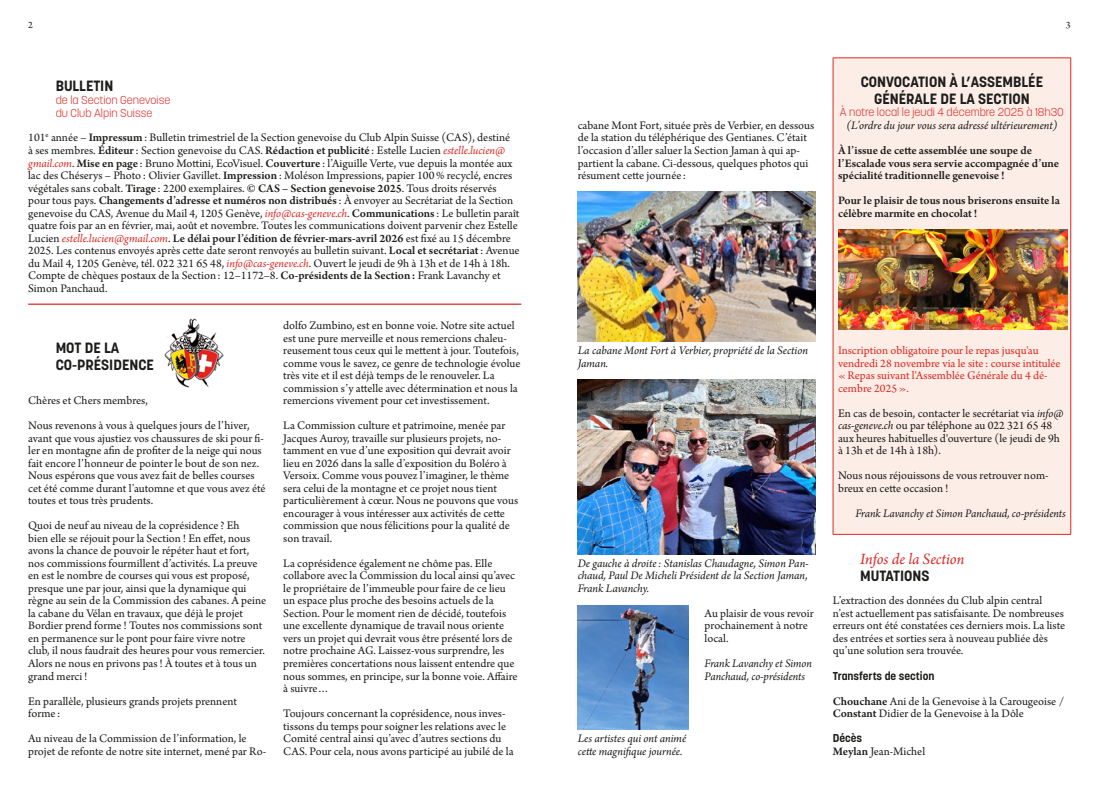
<style>
.page{position:relative;width:1099px;height:798px;background:#fff}
.page>*{position:absolute;margin:0;border:0;box-sizing:border-box;transform-origin:0 0}
.Signature{font:italic 16.5px "Arno Pro";letter-spacing:-.005em;color:#dc2a24}
.TITRE_GRAS{font:700 14.75px/17px "Korolev";color:#1d1d1b;text-align:center}
.TEXTE_COURANT{font:12.12px/12.5px "Arno Pro";color:#1d1d1b}
.TEXTE_COURANT-2{font:italic 12.12px/12.5px "Arno Pro";letter-spacing:-.005em;color:#1d1d1b}
.TEXTE_COURANT-3{font:600 12.12px/12.5px "Arno Pro";letter-spacing:-.005em;color:#1d1d1b}
.TEXTE_COURANT-4{font:12.12px/12.5px "Arno Pro";color:#dc2a24}
.Signature-2{font:italic 12.12px/12.5px "Arno Pro";letter-spacing:-.005em;color:#1d1d1b}
.TITRE_FIN_Rouge{font:300 11.38px "Korolev";color:#dc2a24}
.SURTITRE{font:700 11.38px "Korolev";color:#1d1d1b}
.TEXTE_COURANT-5{font:700 11.38px "Korolev";color:#1d1d1b}
.t1{font:10.25px "Arno Pro";color:#1d1d1b}
.s1{font-weight:600}
.s2{font-style:italic;color:#dc2a24}
.s3{font-style:italic}
</style>
<div class="page">
<hr style="left:28px;top:303px;width:493px;height:2px;background:#dc2a24">
<img style="left:165px;top:319px;width:59px;height:68px">
<img style="left:577px;top:191px;width:238px;height:150px">
<img style="left:577px;top:379px;width:238px;height:175px">
<img style="left:577px;top:605px;width:111px;height:124px">
<div style="left:833px;top:58px;width:237px;height:476px;background:#fcede7"></div>
<hr style="left:832px;top:57px;width:239px;height:1px;background:#dc2a24">
<hr style="left:832px;top:58px;width:1px;height:476px;background:#dc2a24">
<hr style="left:1070px;top:58px;width:1px;height:476px;background:#dc2a24">
<hr style="left:832px;top:534px;width:239px;height:1px;background:#dc2a24">
<img style="left:838px;top:229px;width:229px;height:100px">
<p class="t1" style="left:28px;top:19px;width:6px">2</p>
<p class="t1" style="left:1065px;top:19px;width:6px">3</p>
<p class="TITRE_GRAS" style="left:56px;top:77px;width:59px">BULLETIN</p>
<p class="TITRE_FIN_Rouge" style="left:56px;top:92px;width:116px">de la Section Genevoise</p>
<p class="TITRE_FIN_Rouge" style="left:56px;top:105px;width:98px">du Club Alpin Suisse</p>
<p class="TEXTE_COURANT" style="left:28px;top:132px;width:493px">101<sup>e</sup> année – <span class="s1">Impressum</span>: Bulletin trimestriel de la Section genevoise du Club Alpin Suisse (CAS), destiné<br>à ses membres. <span class="s1">Éditeur</span>: Section genevoise du CAS. <span class="s1">Rédaction et publicité</span> : Estelle Lucien <span class="s2">estelle.lucien@ gmail.com</span>. <span class="s1">Mise en page</span> : Bruno Mottini, EcoVisuel. <span class="s1">Couverture</span> : l’Aiguille Verte, vue depuis la montée aux lac des Chéserys – Photo : Olivier Gavillet. <span class="s1">Impression</span>: Moléson Impressions, papier 100% recyclé, encres végétales sans cobalt. <span class="s1">Tirage</span> : 2200 exemplaires. <span class="s1">© CAS – Section genevoise 2025</span>. Tous droits réservés pour tous pays. <span class="s1">Changements d’adresse et numéros non distribués</span>: À envoyer au Secrétariat de la Section genevoise du CAS, Avenue du Mail 4, 1205 Genève, <span class="s2">info@cas-geneve.ch</span>. <span class="s1">Communications</span>: Le bulletin paraît quatre fois par an en février, mai, août et novembre. Toutes les communications doivent parvenir chez Estelle Lucien <span class="s2">estelle.lucien@gmail.com</span>. <span class="s1">Le délai pour l’édition de février-mars-avril 2026</span> est fixé au 15 décembre 2025. Les contenus envoyés après cette date seront renvoyés au bulletin suivant. <span class="s1">Local et secrétariat</span>: Avenue du Mail 4, 1205 Genève, tél. 022 321 65 48, <span class="s2">info@cas-geneve.ch</span>. Ouvert le jeudi de 9h à 13h et de 14h à 18h.<br>Compte de chèques postaux de la Section : 12–1172–8. <span class="s1">Co-présidents de la Section:</span> Frank Lavanchy et Simon Panchaud.</p>
<p class="TEXTE_COURANT" style="left:283px;top:320px;width:239px">dolfo Zumbino, est en bonne voie. Notre site actuel est une pure merveille et nous remercions chaleu&shy;reusement tous ceux qui le mettent à jour. Toutefois, comme vous le savez, ce genre de technologie évolue très vite et il est déjà temps de le renouveler. La commission s’y attelle avec détermination et nous la remercions vivement pour cet investissement.</p>
<p class="TEXTE_COURANT" style="left:283px;top:420px;width:236px">La Commission culture et patrimoine, menée par Jacques Auroy, travaille sur plusieurs projets, no&shy;tamment en vue d’une exposition qui devrait avoir lieu en 2026 dans la salle d’exposition du Boléro à Versoix. Comme vous pouvez l’imaginer, le thème sera celui de la montagne et ce projet nous tient particulièrement à cœur. Nous ne pouvons que vous encourager à vous intéresser aux activités de cette commission que nous félicitions pour la qualité de son travail.</p>
<p class="TEXTE_COURANT" style="left:283px;top:557px;width:236px">La coprésidence également ne chôme pas. Elle collabore avec la Commission du local ainsi qu’avec le propriétaire de l’immeuble pour faire de ce lieu un espace plus proche des besoins actuels de la Section. Pour le moment rien de décidé, toutefois une excellente dynamique de travail nous oriente vers un projet qui devrait vous être présenté lors de notre prochaine AG. Laissez-vous surprendre, les premières concertations nous laissent entendre que nous sommes, en principe, sur la bonne voie. Affaire à suivre…</p>
<p class="TEXTE_COURANT" style="left:283px;top:707px;width:232px">Toujours concernant la coprésidence, nous inves&shy;tissons du temps pour soigner les relations avec le Comité central ainsi qu’avec d’autres sections du CAS. Pour cela, nous avons participé au jubilé de la</p>
<p class="TITRE_GRAS" style="left:56px;top:339px;width:65px">MOT DE LA</p>
<p class="TITRE_GRAS" style="left:56px;top:356px;width:100px">CO-PRÉSIDENCE</p>
<p class="TEXTE_COURANT" style="left:28px;top:395px;width:121px">Chères et Chers membres,</p>
<p class="TEXTE_COURANT" style="left:28px;top:420px;width:239px">Nous revenons à vous à quelques jours de l’hiver, avant que vous ajustiez vos chaussures de ski pour fi&shy;ler en montagne afin de profiter de la neige qui nous fait encore l’honneur de pointer le bout de son nez.<br>Nous espérons que vous avez fait de belles courses cet été comme durant l’automne et que vous avez été toutes et tous très prudents.</p>
<p class="TEXTE_COURANT" style="left:28px;top:520px;width:239px">Quoi de neuf au niveau de la coprésidence ? Eh<br>bien elle se réjouit pour la Section! En effet, nous avons la chance de pouvoir le répéter haut et fort, nos commissions fourmillent d’activités. La preuve en est le nombre de courses qui vous est proposé, presque une par jour, ainsi que la dynamique qui règne au sein de la Commission des cabanes. A peine la cabane du Vélan en travaux, que déjà le projet Bordier prend forme ! Toutes nos commissions sont en permanence sur le pont pour faire vivre notre club, il nous faudrait des heures pour vous remercier.<br>Alors ne nous en privons pas! À toutes et à tous un grand merci!</p>
<p class="TEXTE_COURANT" style="left:28px;top:695px;width:210px">En parallèle, plusieurs grands projets prennent forme :</p>
<p class="TEXTE_COURANT" style="left:28px;top:732px;width:239px">Au niveau de la Commission de l’information, le projet de refonte de notre site internet, mené par Ro-</p>
<p class="TEXTE_COURANT" style="left:577px;top:120px;width:238px">cabane Mont Fort, située près de Verbier, en dessous de la station du téléphérique des Gentianes. C’était l’occasion d’aller saluer la Section Jaman à qui ap&shy;partient la cabane. Ci-dessous, quelques photos qui résument cette journée :</p>
<p class="TITRE_GRAS" style="left:860px;top:73px;width:184px">CONVOCATION À L’ASSEMBLÉE<br>GÉNÉRALE DE LA SECTION</p>
<p class="TITRE_FIN_Rouge" style="left:839px;top:105px;width:225px">À notre local le jeudi 4 décembre 2025 à 18h30</p>
<p class="TEXTE_COURANT-2" style="left:846px;top:120px;width:212px">(L’ordre du jour vous sera adressé ultérieurement)</p>
<p class="TEXTE_COURANT-3" style="left:838px;top:145px;width:222px">À l’issue de cette assemblée une soupe de l’Escalade vous sera servie accompagnée d’une spécialité traditionnelle genevoise !</p>
<p class="TEXTE_COURANT-3" style="left:838px;top:195px;width:223px">Pour le plaisir de tous nous briserons ensuite la célèbre marmite en chocolat!</p>
<p class="TEXTE_COURANT-2" style="left:577px;top:345px;width:232px">La cabane Mont Fort à Verbier, propriété de la Section<br>Jaman.</p>
<p class="TEXTE_COURANT-2" style="left:577px;top:557px;width:232px;text-align:justify">De gauche à droite: Stanislas Chaudagne, Simon Pan&shy;chaud, Paul De Micheli Président de la Section Jaman, Frank Lavanchy.</p>
<p class="TEXTE_COURANT" style="left:704px;top:607px;width:110px">Au plaisir de vous revoir prochainement à notre local.</p>
<p class="Signature-2" style="left:704px;top:657px;width:109px">Frank Lavanchy et Simon<br>Panchaud, co-présidents</p>
<p class="TEXTE_COURANT-2" style="left:577px;top:732px;width:110px">Les artistes qui ont animé cette magnifique journée.</p>
<p class="TEXTE_COURANT-4" style="left:838px;top:345px;width:224px">Inscription obligatoire pour le repas jusqu'au vendredi 28 novembre via le site : course intitulée «Repas suivant l'Assemblée Générale du 4 dé&shy;cembre 2025».</p>
<p class="TEXTE_COURANT" style="left:838px;top:407px;width:227px">En cas de besoin, contacter le secrétariat via <span class="s3">info@ cas-geneve.ch</span> ou par téléphone au 022 321 65 48 aux heures habituelles d'ouverture (le jeudi de 9h à 13h et de 14h à 18h).</p>
<p class="TEXTE_COURANT" style="left:838px;top:470px;width:212px">Nous nous réjouissons de vous retrouver nom&shy;breux en cette occasion !</p>
<p class="Signature-2" style="left:855px;top:507px;width:212px">Frank Lavanchy et Simon Panchaud, co-présidents</p>
<p class="Signature" style="left:860px;top:549px;width:106px">Infos de la Section</p>
<p class="TITRE_GRAS" style="left:860px;top:566px;width:71px">MUTATIONS</p>
<p class="TEXTE_COURANT" style="left:832px;top:595px;width:234px">L’extraction des données du Club alpin central n’est actuellement pas satisfaisante. De nombreuses erreurs ont été constatées ces derniers mois. La liste des entrées et sorties sera à nouveau publiée dès qu’une solution sera trouvée.</p>
<p class="SURTITRE" style="left:832px;top:668px;width:103px">Transferts de section</p>
<p class="TEXTE_COURANT" style="left:832px;top:695px;width:233px"><span class="s1">Chouchane</span> Ani de la Genevoise à la Carougeoise /<br><span class="s1">Constant</span> Didier de la Genevoise à la Dôle</p>
<p class="TEXTE_COURANT-5" style="left:832px;top:730px;width:31px">Décès</p>
<p class="TEXTE_COURANT" style="left:832px;top:745px;width:94px"><span class="s1">Meylan</span> Jean-Michel</p>
</div>
